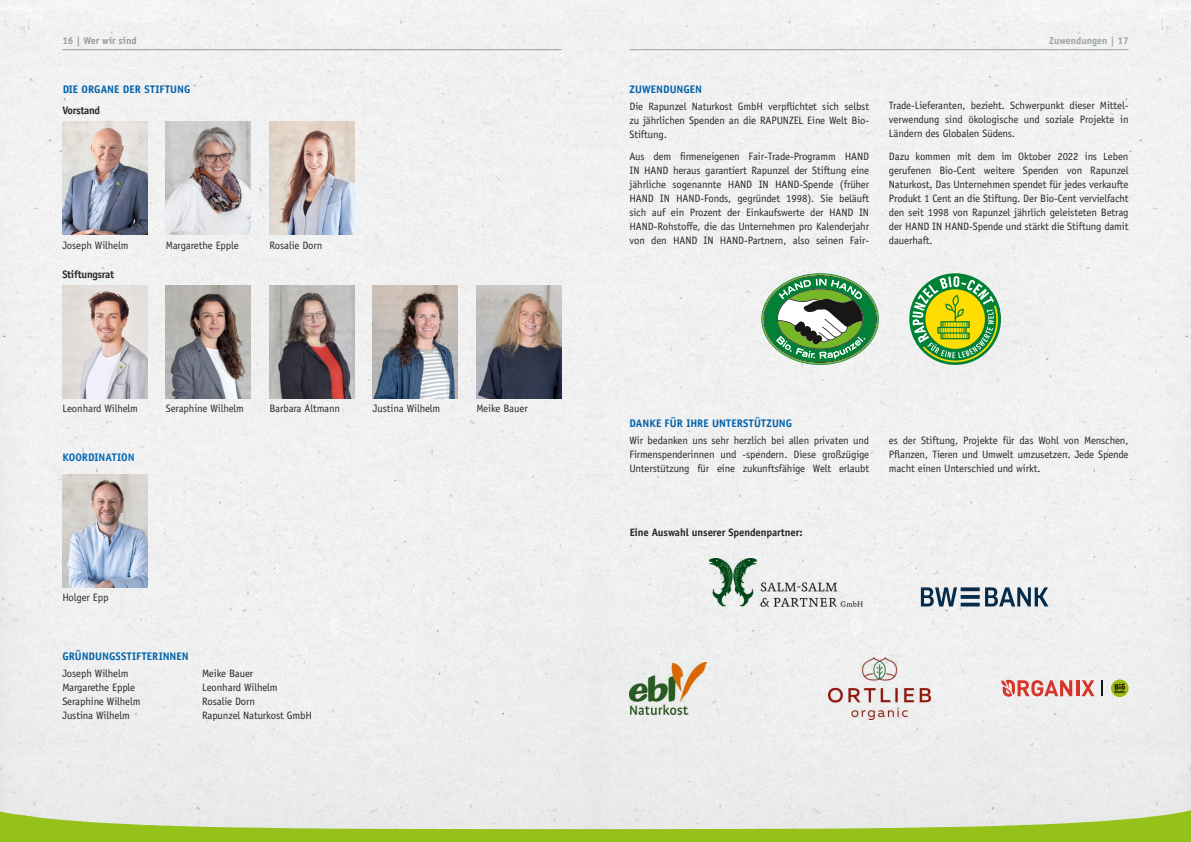
<style>
.page{position:relative;width:1191px;height:842px;background:#fff}
.page>*{position:absolute;margin:0;border:0;box-sizing:border-box;transform-origin:0 0}
.t1{font:700 11px "Officina Sans";letter-spacing:.005em;color:#0068b4}
.t2{font:10.8px/14px "Officina Sans";letter-spacing:-.01em;color:#2b2a29;text-align:justify}
.t3{font:700 10.8px "Officina Sans";letter-spacing:-.01em;color:#2b2a29}
.t4{font:700 10px "Officina Sans";color:#9ba2a7}
</style>
<div class="page">
<div style="left:0;top:0;width:595px;height:809px;background:#f0f0f0"></div>
<div style="left:595px;top:0;width:596px;height:842px;background:#f0f0f0"></div>
<hr style="left:629px;top:49px;width:499px;height:1px;background:#9ba2a7">
<hr style="left:62px;top:49px;width:499px;height:1px;background:#9ba2a7">
<svg style="left:0;top:809px;width:1191px;height:33px"></svg>
<img style="left:62px;top:474px;width:85px;height:113px">
<img style="left:62px;top:121px;width:85px;height:114px">
<img style="left:166px;top:121px;width:85px;height:114px">
<img style="left:269px;top:121px;width:85px;height:114px">
<img style="left:62px;top:285px;width:85px;height:114px">
<img style="left:476px;top:285px;width:85px;height:114px">
<img style="left:166px;top:285px;width:85px;height:114px">
<img style="left:269px;top:285px;width:85px;height:114px">
<img style="left:373px;top:285px;width:85px;height:114px">
<svg style="left:761px;top:273px;width:118px;height:92px"></svg>
<svg style="left:909px;top:273px;width:92px;height:92px"></svg>
<img style="left:709px;top:558px;width:153px;height:48px">
<svg style="left:921px;top:587px;width:127px;height:19px"></svg>
<img style="left:828px;top:657px;width:102px;height:62px">
<svg style="left:1001px;top:680px;width:71px;height:17px"></svg>
<hr style="left:1076px;top:680px;width:3px;height:16px;background:#e7392d">
<svg style="left:1081px;top:680px;width:13px;height:16px"></svg>
<svg style="left:1111px;top:679px;width:17px;height:18px"></svg>
<svg style="left:1114px;top:683px;width:11px;height:10px"></svg>
<svg style="left:1101px;top:680px;width:2px;height:16px"></svg>
<img style="left:629px;top:662px;width:77px;height:52px">
<p class="t4" style="left:62px;top:34px;width:76px">16 | Wer wir sind</p>
<p class="t4" style="left:1049px;top:34px;width:81px">Zuwendungen | 17</p>
<p class="t1" style="left:62px;top:82px;width:130px">DIE ORGANE DER STIFTUNG</p>
<p class="t3" style="left:62px;top:103px;width:39px">Vorstand</p>
<p class="t2" style="left:62px;top:238px;width:68px">Joseph Wilhelm</p>
<p class="t2" style="left:166px;top:238px;width:74px">Margarethe Epple</p>
<p class="t2" style="left:269px;top:238px;width:54px">Rosalie Dorn</p>
<p class="t3" style="left:62px;top:267px;width:53px">Stiftungsrat</p>
<p class="t2" style="left:62px;top:402px;width:77px">Leonhard Wilhelm</p>
<p class="t2" style="left:166px;top:402px;width:80px">Seraphine Wilhelm</p>
<p class="t2" style="left:269px;top:402px;width:72px">Barbara Altmann</p>
<p class="t2" style="left:373px;top:402px;width:69px">Justina Wilhelm</p>
<p class="t2" style="left:476px;top:402px;width:53px">Meike Bauer</p>
<p class="t1" style="left:62px;top:451px;width:74px">KOORDINATION</p>
<p class="t2" style="left:62px;top:591px;width:48px">Holger Epp</p>
<p class="t1" style="left:62px;top:649px;width:128px">GRÜNDUNGSSTIFTERINNEN</p>
<p class="t2" style="left:62px;top:666px;width:80px;text-align:left">Joseph Wilhelm<br>Margarethe Epple<br>Seraphine Wilhelm<br>Justina Wilhelm</p>
<p class="t2" style="left:202px;top:666px;width:111px;text-align:left">Meike Bauer<br>Leonhard Wilhelm<br>Rosalie Dorn<br>Rapunzel Naturkost GmbH</p>
<p class="t1" style="left:629px;top:82px;width:74px">ZUWENDUNGEN</p>
<p class="t2" style="left:629px;top:99px;width:241px">Die Rapunzel Naturkost GmbH verpflichtet sich selbst zu jährlichen Spenden an die RAPUNZEL Eine Welt Bio-Stiftung.</p>
<p class="t2" style="left:629px;top:149px;width:241px">Aus dem firmeneigenen Fair-Trade-Programm HAND IN HAND heraus garantiert Rapunzel der Stiftung eine jährliche sogenannte HAND IN HAND-Spende (früher HAND IN HAND-Fonds, gegründet 1998). Sie beläuft sich auf ein Prozent der Einkaufswerte der HAND IN HAND-Rohstoffe, die das Unternehmen pro Kalenderjahr von den HAND IN HAND-Partnern, also seinen Fair-</p>
<p class="t2" style="left:889px;top:99px;width:241px">Trade-Lieferanten, bezieht. Schwerpunkt dieser Mittel&shy;verwendung sind ökologische und soziale Projekte in Ländern des Globalen Südens.</p>
<p class="t2" style="left:889px;top:149px;width:241px">Dazu kommen mit dem im Oktober 2022 ins Leben gerufenen Bio-Cent weitere Spenden von Rapunzel Naturkost. Das Unternehmen spendet für jedes verkaufte Produkt 1 Cent an die Stiftung. Der Bio-Cent vervielfacht den seit 1998 von Rapunzel jährlich geleisteten Betrag der HAND IN HAND-Spende und stärkt die Stiftung damit dauerhaft.</p>
<p class="t1" style="left:629px;top:417px;width:164px">DANKE FÜR IHRE UNTERSTÜTZUNG</p>
<p class="t2" style="left:629px;top:433px;width:241px">Wir bedanken uns sehr herzlich bei allen privaten und Firmenspenderinnen und -spendern. Diese großzügige Unterstützung für eine zukunftsfähige Welt erlaubt</p>
<p class="t2" style="left:889px;top:433px;width:241px">es der Stiftung, Projekte für das Wohl von Menschen, Pflanzen, Tieren und Umwelt umzusetzen. Jede Spende macht einen Unterschied und wirkt.</p>
<p class="t3" style="left:629px;top:526px;width:175px">Eine Auswahl unserer Spendenpartner:</p>
</div>
